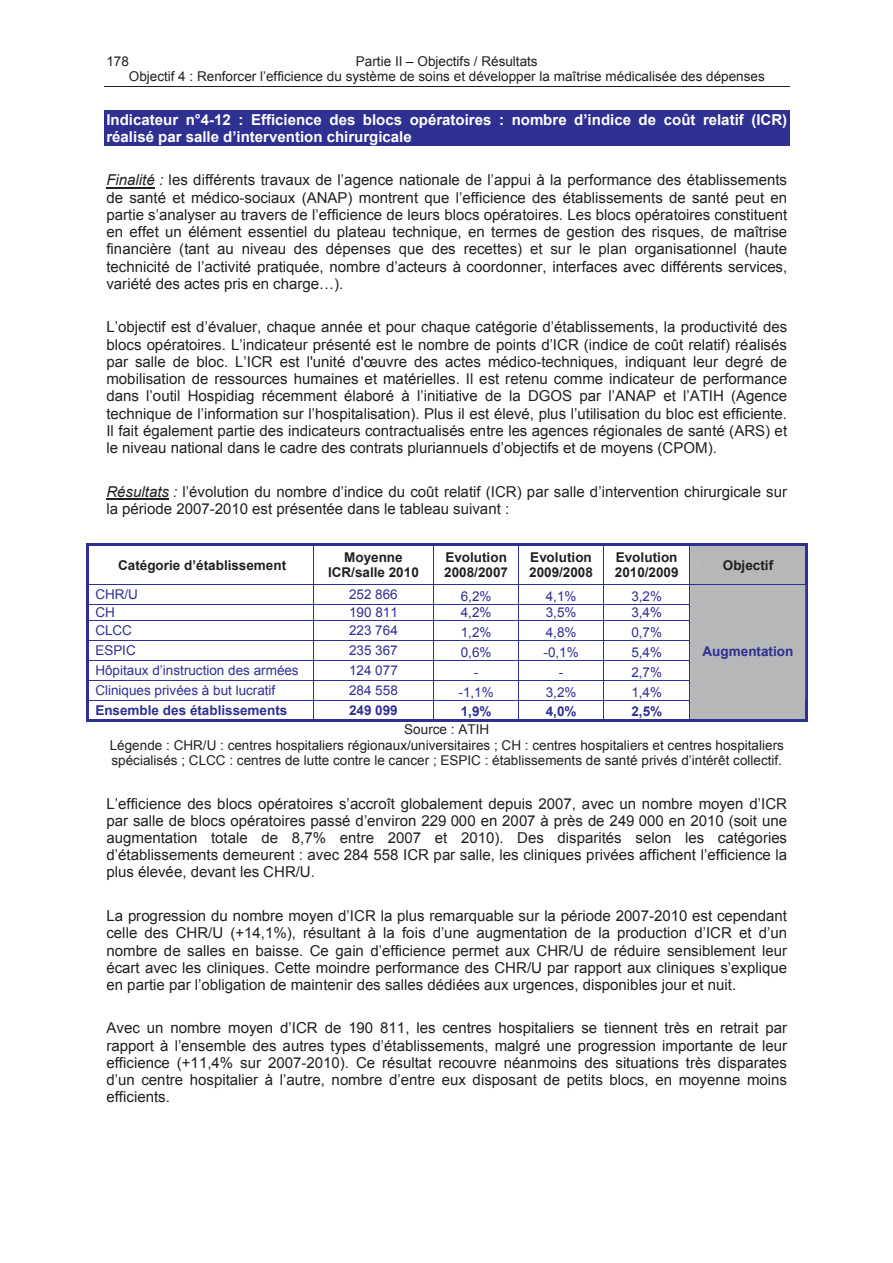
<style>
.page{position:relative;width:893px;height:1263px;background:#fff}
.page>*{position:absolute;margin:0;border:0;box-sizing:border-box;transform-origin:0 0}
.t1{font:15px/17.2px "Arial";color:#231f20;text-align:justify}
.t2{font:700 15px/17.2px "Arial";color:#fff}
.t3{font:13.5px/15.5px "Arial";color:#231f20;text-align:center}
.t4{font:13.5px "Arial";color:#2e3092}
.t5{font:700 13.5px/15.5px "Arial";color:#231f20}
.t6{font:700 13.5px "Arial";color:#2e3092}
.s1{font-style:italic}
</style>
<div class="page">
<hr style="left:104px;top:86px;width:685px;height:1px;background:#231f20">
<div style="left:104px;top:111px;width:685px;height:17px;background:#2e3092"></div>
<div style="left:104px;top:128px;width:685px;height:17px;background:#2e3092"></div>
<hr style="left:106px;top:187px;width:49px;height:1px;background:#231f20">
<hr style="left:106px;top:498px;width:63px;height:1px;background:#231f20">
<hr style="left:86px;top:544px;width:721px;height:2px;background:#2e3092">
<hr style="left:86px;top:546px;width:2px;height:38px;background:#2e3092">
<hr style="left:313px;top:546px;width:1px;height:38px;background:#2e3092">
<hr style="left:433px;top:546px;width:1px;height:38px;background:#2e3092">
<hr style="left:518px;top:546px;width:1px;height:38px;background:#2e3092">
<hr style="left:603px;top:546px;width:1px;height:38px;background:#2e3092">
<hr style="left:86px;top:584px;width:433px;height:1px;background:#2e3092">
<hr style="left:519px;top:584px;width:84px;height:1px;background:#2e3092">
<hr style="left:603px;top:584px;width:204px;height:1px;background:#2e3092">
<hr style="left:86px;top:604px;width:433px;height:1px;background:#2e3092">
<hr style="left:519px;top:604px;width:84px;height:1px;background:#2e3092">
<hr style="left:603px;top:604px;width:87px;height:1px;background:#2e3092">
<hr style="left:86px;top:620px;width:433px;height:1px;background:#2e3092">
<hr style="left:519px;top:620px;width:84px;height:1px;background:#2e3092">
<hr style="left:603px;top:620px;width:87px;height:1px;background:#2e3092">
<hr style="left:86px;top:640px;width:433px;height:1px;background:#2e3092">
<hr style="left:519px;top:640px;width:84px;height:1px;background:#2e3092">
<hr style="left:603px;top:640px;width:87px;height:1px;background:#2e3092">
<hr style="left:86px;top:660px;width:433px;height:1px;background:#2e3092">
<hr style="left:519px;top:660px;width:84px;height:1px;background:#2e3092">
<hr style="left:603px;top:660px;width:87px;height:1px;background:#2e3092">
<hr style="left:86px;top:680px;width:433px;height:1px;background:#2e3092">
<hr style="left:519px;top:680px;width:84px;height:1px;background:#2e3092">
<hr style="left:603px;top:680px;width:87px;height:1px;background:#2e3092">
<svg style="left:86px;top:585px;width:2px;height:115px"></svg>
<hr style="left:86px;top:700px;width:433px;height:1px;background:#2e3092">
<hr style="left:519px;top:700px;width:84px;height:1px;background:#2e3092">
<hr style="left:603px;top:700px;width:87px;height:1px;background:#2e3092">
<hr style="left:86px;top:700px;width:2px;height:22px;background:#2e3092">
<hr style="left:86px;top:720px;width:227px;height:2px;background:#2e3092">
<svg style="left:313px;top:585px;width:1px;height:135px"></svg>
<hr style="left:313px;top:720px;width:120px;height:2px;background:#2e3092">
<svg style="left:433px;top:585px;width:1px;height:135px"></svg>
<hr style="left:433px;top:720px;width:85px;height:2px;background:#2e3092">
<svg style="left:518px;top:585px;width:1px;height:135px"></svg>
<hr style="left:518px;top:720px;width:85px;height:2px;background:#2e3092">
<svg style="left:603px;top:585px;width:1px;height:135px"></svg>
<hr style="left:603px;top:720px;width:86px;height:2px;background:#2e3092">
<div style="left:689px;top:546px;width:118px;height:176px;background:#b5b7b8"></div>
<p class="t3" style="left:129px;top:53px;width:637px">Partie II – Objectifs / Résultats<br>Objectif 4 : Renforcer l’efficience du système de soins et développer la maîtrise médicalisée des dépenses</p>
<p class="t3" style="left:106px;top:53px;width:24px">178</p>
<p class="t2" style="left:106px;top:111px;width:682px">Indicateur n°4-12 : Efficience des blocs opératoires : nombre d’indice de coût relatif (ICR) réalisé par salle d’intervention chirurgicale</p>
<p class="t1" style="left:106px;top:172px;width:682px"><span class="s1">Finalité :</span> les différents travaux de l’agence nationale de l’appui à la performance des établissements de santé et médico-sociaux (ANAP) montrent que l’efficience des établissements de santé peut en partie s’analyser au travers de l’efficience de leurs blocs opératoires. Les blocs opératoires constituent en effet un élément essentiel du plateau technique, en termes de gestion des risques, de maîtrise financière (tant au niveau des dépenses que des recettes) et sur le plan organisationnel (haute technicité de l’activité pratiquée, nombre d’acteurs à coordonner, interfaces avec différents services, variété des actes pris en charge…).</p>
<p class="t1" style="left:106px;top:319px;width:682px">L’objectif est d’évaluer, chaque année et pour chaque catégorie d’établissements, la productivité des blocs opératoires. L’indicateur présenté est le nombre de points d’ICR (indice de coût relatif) réalisés par salle de bloc. L’ICR est l'unité d'œuvre des actes médico-techniques, indiquant leur degré de mobilisation de ressources humaines et matérielles. Il est retenu comme indicateur de performance dans l’outil Hospidiag récemment élaboré à l’initiative de la DGOS par l’ANAP et l’ATIH (Agence technique de l’information sur l’hospitalisation). Plus il est élevé, plus l’utilisation du bloc est efficiente.<br>Il fait également partie des indicateurs contractualisés entre les agences régionales de santé (ARS) et le niveau national dans le cadre des contrats pluriannuels d’objectifs et de moyens (CPOM).</p>
<p class="t1" style="left:106px;top:483px;width:682px"><span class="s1">Résultats :</span> l’évolution du nombre d’indice du coût relatif (ICR) par salle d’intervention chirurgicale sur la période 2007-2010 est présentée dans le tableau suivant :</p>
<p class="t5" style="left:118px;top:557px;width:170px">Catégorie d’établissement</p>
<p class="t5" style="left:328px;top:549px;width:92px;text-align:center">Moyenne<br>ICR/salle 2010</p>
<p class="t5" style="left:444px;top:549px;width:65px">Evolution<br>2008/2007</p>
<p class="t5" style="left:529px;top:549px;width:65px">Evolution<br>2009/2008</p>
<p class="t5" style="left:615px;top:549px;width:65px">Evolution<br>2010/2009</p>
<p class="t5" style="left:722px;top:557px;width:52px">Objectif</p>
<p class="t4" style="left:95px;top:587px;width:44px">CHR/U</p>
<p class="t4" style="left:349px;top:587px;width:50px">252 866</p>
<p class="t4" style="left:461px;top:589px;width:32px">6,2%</p>
<p class="t4" style="left:545px;top:589px;width:32px">4,1%</p>
<p class="t4" style="left:631px;top:589px;width:32px">3,2%</p>
<p class="t4" style="left:95px;top:605px;width:21px">CH</p>
<p class="t4" style="left:349px;top:605px;width:50px">190 811</p>
<p class="t4" style="left:461px;top:605px;width:32px">4,2%</p>
<p class="t4" style="left:546px;top:605px;width:32px">3,5%</p>
<p class="t4" style="left:631px;top:605px;width:32px">3,4%</p>
<p class="t4" style="left:95px;top:623px;width:38px">CLCC</p>
<p class="t4" style="left:349px;top:623px;width:50px">223 764</p>
<p class="t4" style="left:461px;top:625px;width:32px">1,2%</p>
<p class="t4" style="left:545px;top:625px;width:32px">4,8%</p>
<p class="t4" style="left:631px;top:625px;width:32px">0,7%</p>
<p class="t4" style="left:95px;top:643px;width:42px">ESPIC</p>
<p class="t4" style="left:349px;top:643px;width:50px">235 367</p>
<p class="t4" style="left:461px;top:645px;width:32px">0,6%</p>
<p class="t4" style="left:543px;top:645px;width:37px">-0,1%</p>
<p class="t4" style="left:631px;top:645px;width:32px">5,4%</p>
<p class="t4" style="left:95px;top:663px;width:205px">Hôpitaux d’instruction des armées</p>
<p class="t4" style="left:349px;top:663px;width:50px">124 077</p>
<p class="t4" style="left:474px;top:665px;width:6px">-</p>
<p class="t4" style="left:559px;top:665px;width:6px">-</p>
<p class="t4" style="left:631px;top:665px;width:32px">2,7%</p>
<p class="t4" style="left:95px;top:683px;width:181px">Cliniques privées à but lucratif</p>
<p class="t4" style="left:349px;top:683px;width:50px">284 558</p>
<p class="t4" style="left:458px;top:684px;width:37px">-1,1%</p>
<p class="t4" style="left:545px;top:684px;width:32px">3,2%</p>
<p class="t4" style="left:631px;top:684px;width:32px">1,4%</p>
<p class="t6" style="left:95px;top:702px;width:194px">Ensemble des établissements</p>
<p class="t6" style="left:349px;top:702px;width:50px">249 099</p>
<p class="t6" style="left:461px;top:704px;width:32px">1,9%</p>
<p class="t6" style="left:545px;top:704px;width:32px">4,0%</p>
<p class="t6" style="left:631px;top:704px;width:32px">2,5%</p>
<p class="t6" style="left:702px;top:644px;width:92px">Augmentation</p>
<p class="t3" style="left:110px;top:722px;width:675px">Source : ATIH<br>Légende : CHR/U : centres hospitaliers régionaux/universitaires ; CH : centres hospitaliers et centres hospitaliers spécialisés ; CLCC : centres de lutte contre le cancer ; ESPIC : établissements de santé privés d’intérêt collectif.</p>
<p class="t1" style="left:106px;top:795px;width:682px">L’efficience des blocs opératoires s’accroît globalement depuis 2007, avec un nombre moyen d’ICR par salle de blocs opératoires passé d’environ 229 000 en 2007 à près de 249 000 en 2010 (soit une augmentation totale de 8,7% entre 2007 et 2010). Des disparités selon les catégories d’établissements demeurent : avec 284 558 ICR par salle, les cliniques privées affichent l’efficience la plus élevée, devant les CHR/U.</p>
<p class="t1" style="left:106px;top:907px;width:682px">La progression du nombre moyen d’ICR la plus remarquable sur la période 2007-2010 est cependant celle des CHR/U (+14,1%), résultant à la fois d’une augmentation de la production d’ICR et d’un nombre de salles en baisse. Ce gain d’efficience permet aux CHR/U de réduire sensiblement leur écart avec les cliniques. Cette moindre performance des CHR/U par rapport aux cliniques s’explique en partie par l’obligation de maintenir des salles dédiées aux urgences, disponibles jour et nuit.</p>
<p class="t1" style="left:106px;top:1020px;width:682px">Avec un nombre moyen d’ICR de 190 811, les centres hospitaliers se tiennent très en retrait par rapport à l’ensemble des autres types d’établissements, malgré une progression importante de leur efficience (+11,4% sur 2007-2010). Ce résultat recouvre néanmoins des situations très disparates d’un centre hospitalier à l’autre, nombre d’entre eux disposant de petits blocs, en moyenne moins efficients.</p>
</div>
